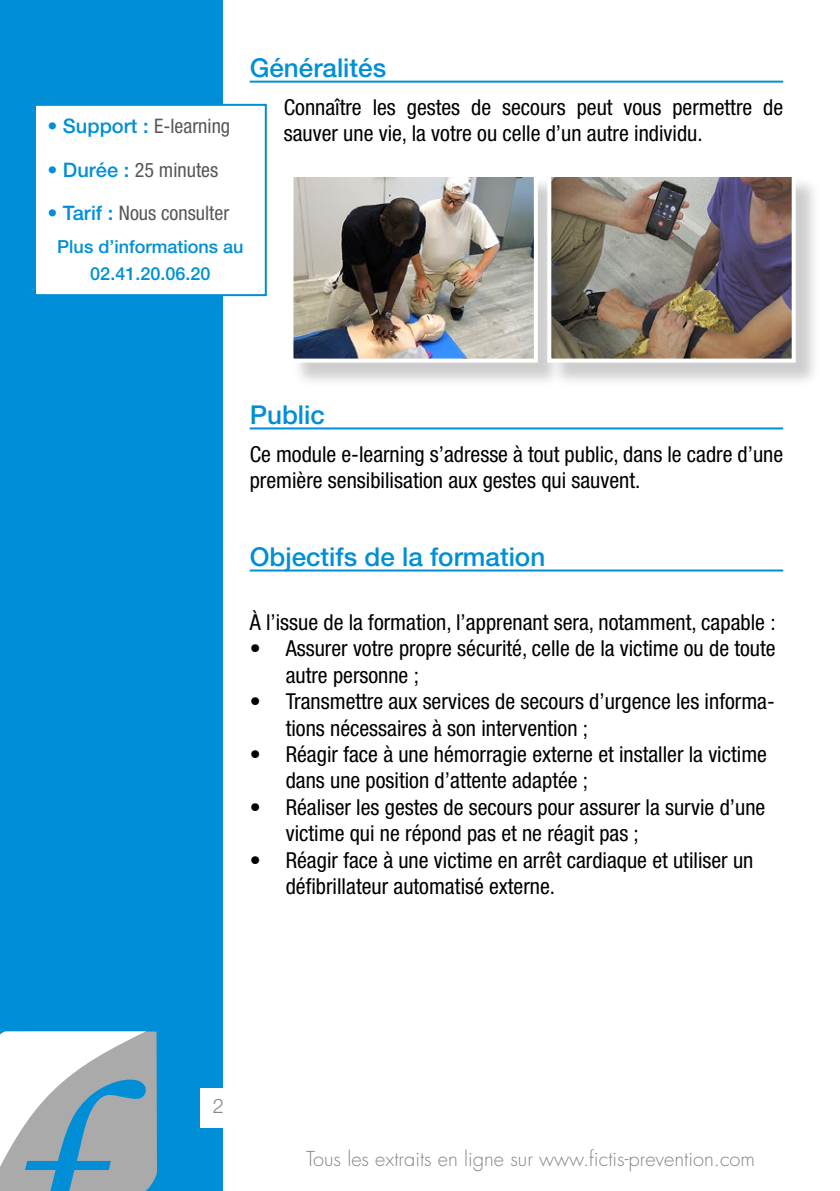
<style>
.page{position:relative;width:840px;height:1191px;background:#fff}
.page>*{position:absolute;margin:0;border:0;box-sizing:border-box;transform-origin:0 0}
.t1{font:500 26px "Helvetica Neue";color:#008fd6}
.t2{font:condensed 22px/26.4px "Helvetica Neue";color:#000}
.t3{font:condensed 20px "Helvetica Neue";color:#575756}
.t4{font:300 20px "Futura";color:#82878b}
.t5{font:300 20px "Helvetica Neue LT Std";color:#878787}
.t6{font:500 18px/26.4px "Helvetica Neue";color:#008fd6;text-align:center}
.s1{font-weight:500;font-stretch:normal;color:#008fd6}
</style>
<div class="page">
<div style="left:0;top:0;width:222px;height:1191px;background:#008fd6"></div>
<div style="left:200px;top:1088px;width:37px;height:40px;background:#fff"></div>
<div style="left:35px;top:105px;width:231px;height:190px;background:#fff"></div>
<div style="left:34px;top:104px;width:233px;height:192px;border:2px solid #008fd6"></div>
<svg style="left:0;top:1031px;width:157px;height:160px"></svg>
<hr style="left:249px;top:81px;width:533px;height:2px;background:#008fd6">
<hr style="left:249px;top:427px;width:533px;height:2px;background:#008fd6">
<hr style="left:249px;top:569px;width:533px;height:2px;background:#008fd6">
<div style="left:292px;top:176px;width:270px;height:212px;background:#000;opacity:.2"></div>
<img style="left:294px;top:178px;width:238px;height:179px">
<div style="left:289px;top:173px;width:248px;height:189px;border:4px solid #fff"></div>
<div style="left:550px;top:176px;width:270px;height:212px;background:#000;opacity:.2"></div>
<img style="left:552px;top:178px;width:238px;height:179px">
<div style="left:547px;top:173px;width:248px;height:189px;border:4px solid #fff"></div>
<p class="t3" style="left:47px;top:114px;width:184px"><span class="s1">• Support :</span> E-learning</p>
<p class="t3" style="left:47px;top:158px;width:172px"><span class="s1">• Durée :</span> 25 minutes</p>
<p class="t3" style="left:47px;top:202px;width:183px"><span class="s1">• Tarif :</span> Nous consulter</p>
<p class="t6" style="left:57px;top:233px;width:188px">Plus d’informations au<br>02.41.20.06.20</p>
<p class="t1" style="left:249px;top:52px;width:138px">Généralités</p>
<p class="t2" style="left:284px;top:94px;width:500px">Connaître les gestes de secours peut vous permettre de sauver une vie, la votre ou celle d’un autre individu.</p>
<p class="t1" style="left:249px;top:399px;width:77px">Public</p>
<p class="t2" style="left:249px;top:440px;width:534px">Ce module e-learning s’adresse à tout public, dans le cadre d’une première sensibilisation aux gestes qui sauvent.</p>
<p class="t1" style="left:249px;top:541px;width:297px">Objectifs de la formation</p>
<p class="t2" style="left:249px;top:609px;width:527px">À l’issue de la formation, l’apprenant sera, notamment, capable :</p>
<p class="t2" style="left:285px;top:635px;width:491px;text-indent:-36px">• Assurer votre propre sécurité, celle de la victime ou de toute autre personne ;</p>
<p class="t2" style="left:285px;top:688px;width:490px;text-indent:-36px">• Transmettre aux services de secours d’urgence les informa&shy;tions nécessaires à son intervention ;</p>
<p class="t2" style="left:285px;top:741px;width:482px;text-indent:-36px">• Réagir face à une hémorragie externe et installer la victime dans une position d’attente adaptée ;</p>
<p class="t2" style="left:285px;top:793px;width:481px;text-indent:-36px">• Réaliser les gestes de secours pour assurer la survie d’une victime qui ne répond pas et ne réagit pas ;</p>
<p class="t2" style="left:285px;top:846px;width:469px;text-indent:-36px">• Réagir face à une victime en arrêt cardiaque et utiliser un défibrillateur automatisé externe.</p>
<p class="t5" style="left:213px;top:1093px;width:13px">2</p>
<p class="t4" style="left:306px;top:1145px;width:450px">Tous les extraits en ligne sur www.fictis-prevention.com</p>
</div>
